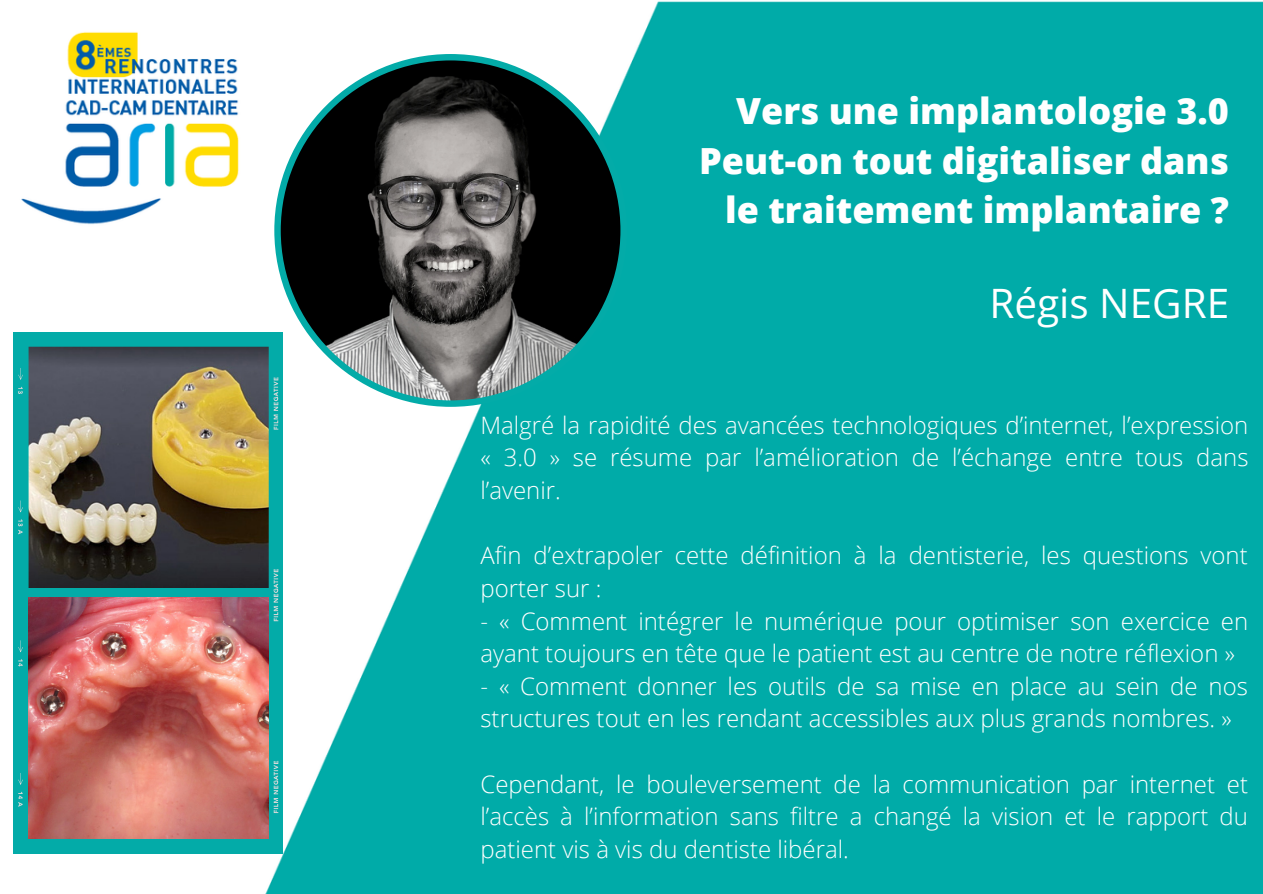
<style>
.page{position:relative;width:1263px;height:894px;background:#fff}
.page>*{position:absolute;margin:0;border:0;box-sizing:border-box;transform-origin:0 0}
.t1{font:40.5px "Open Sans";color:#fff}
.t2{font:800 36px/49.5px "Open Sans";color:#fff;text-align:right}
.t3{font:300 24px/32.5px "Open Sans";color:#fff}
</style>
<div class="page">
<img style="left:13px;top:1px;width:1250px;height:892px">
<svg style="left:274px;top:54px;width:353px;height:352px;background:#506564"></svg>
<div style="left:14px;top:332px;width:269px;height:520px;background:#03aba8"></div>
<img style="left:28px;top:812px;width:241px;height:26px">
<img style="left:29px;top:346px;width:240px;height:22px">
<img style="left:18px;top:368px;width:260px;height:444px">
<p class="t2" style="left:736px;top:85px;width:494px">Vers une implantologie 3.0</p>
<p class="t2" style="left:699px;top:135px;width:531px">Peut-on tout digitaliser dans le traitement implantaire ?</p>
<p class="t1" style="left:989px;top:275px;width:241px">Régis NEGRE</p>
<p class="t3" style="left:480px;top:408px;width:770px;text-align:justify">Malgré la rapidité des avancées technologiques d’internet, l’expression « 3.0 » se résume par l’amélioration de l’échange entre tous dans l’avenir.</p>
<p class="t3" style="left:480px;top:538px;width:769px">Afin d’extrapoler cette définition à la dentisterie, les questions vont porter sur :</p>
<p class="t3" style="left:480px;top:603px;width:769px">- « Comment intégrer le numérique pour optimiser son exercice en ayant toujours en tête que le patient est au centre de notre réflexion »</p>
<p class="t3" style="left:480px;top:669px;width:769px">- « Comment donner les outils de sa mise en place au sein de nos structures tout en les rendant accessibles aux plus grands nombres. »</p>
<p class="t3" style="left:480px;top:767px;width:769px;text-align:justify">Cependant, le bouleversement de la communication par internet et l’accès à l’information sans filtre a changé la vision et le rapport du patient vis à vis du dentiste libéral.</p>
</div>
